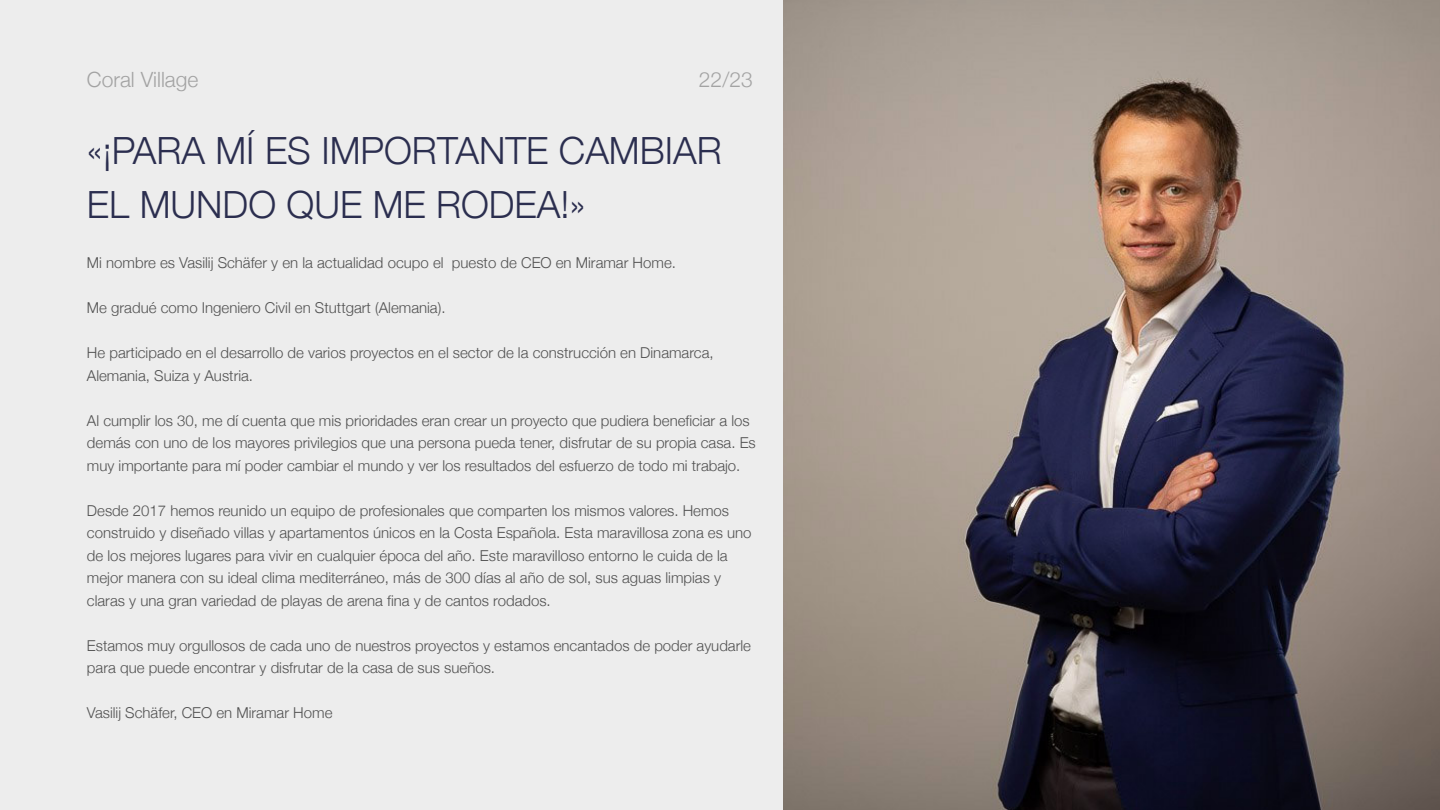
<style>
.page{position:relative;width:1440px;height:810px;background:#ededed}
.page>*{position:absolute;margin:0;border:0;box-sizing:border-box;transform-origin:0 0}
.t1{font:300 37.5px/54px "Helvetica Neue";color:#2b2e4f}
.t2{font:300 21px "Helvetica Neue";color:#a3a3a3}
.t3{font:300 15px/22.5px "Helvetica Neue";color:#515151}
.s1{color:#525252}
</style>
<div class="page">
<img style="left:783px;top:0;width:657px;height:810px">
<h2 class="t2" style="left:87px;top:62px;width:113px">Coral Village</h2>
<h2 class="t2" style="left:699px;top:62px;width:55px">22/23</h2>
<h1 class="t1" style="left:87px;top:121px;width:636px">«¡PARA MÍ ES IMPORTANTE CAMBIAR<br>EL MUNDO QUE ME RODEA!»</h1>
<p class="t3" style="left:87px;top:250px;width:591px">Mi nombre es Vasilij Schäfer y en la actualidad ocupo el puesto de CEO en Miramar Home.</p>
<p class="t3" style="left:87px;top:295px;width:360px">Me gradué como Ingeniero Civil en Stuttgart (Alemania).</p>
<p class="t3" style="left:87px;top:340px;width:628px">He participado en el desarrollo de varios proyectos en el sector de la construcción en Dinamarca,<br>Alemania, Suiza y Austria.</p>
<p class="t3" style="left:87px;top:408px;width:670px">Al cumplir los 30, me dí cuenta que mis prioridades eran crear un proyecto que pudiera beneficiar a los demás con uno de los mayores privilegios que una persona pueda tener, disfrutar de su propia casa. Es muy importante para mí poder cambiar el mundo y ver los resultados del esfuerzo de todo mi trabajo.</p>
<p class="t3" style="left:87px;top:498px;width:666px">Desde 2017 hemos reunido un equipo de profesionales que comparten los mismos valores. Hemos construido y diseñado villas y apartamentos únicos en la Costa Española. Esta maravillosa zona es uno de los mejores lugares para vivir en cualquier época del año. Este maravilloso entorno le cuida de la mejor manera con su ideal clima mediterráneo, más de 300 días al año de sol, sus aguas limpias y claras y una gran variedad de playas de arena fina y de cantos rodados.</p>
<p class="t3" style="left:87px;top:633px;width:666px">Estamos muy orgullosos de cada uno de nuestros proyectos y estamos encantados de poder ayudarle para que puede encontrar y disfrutar de la casa de sus sueños.</p>
<p class="t3" style="left:87px;top:700px;width:247px"><span class="s1">Vasilij</span> Schäfer, CEO en Miramar Home</p>
</div>
